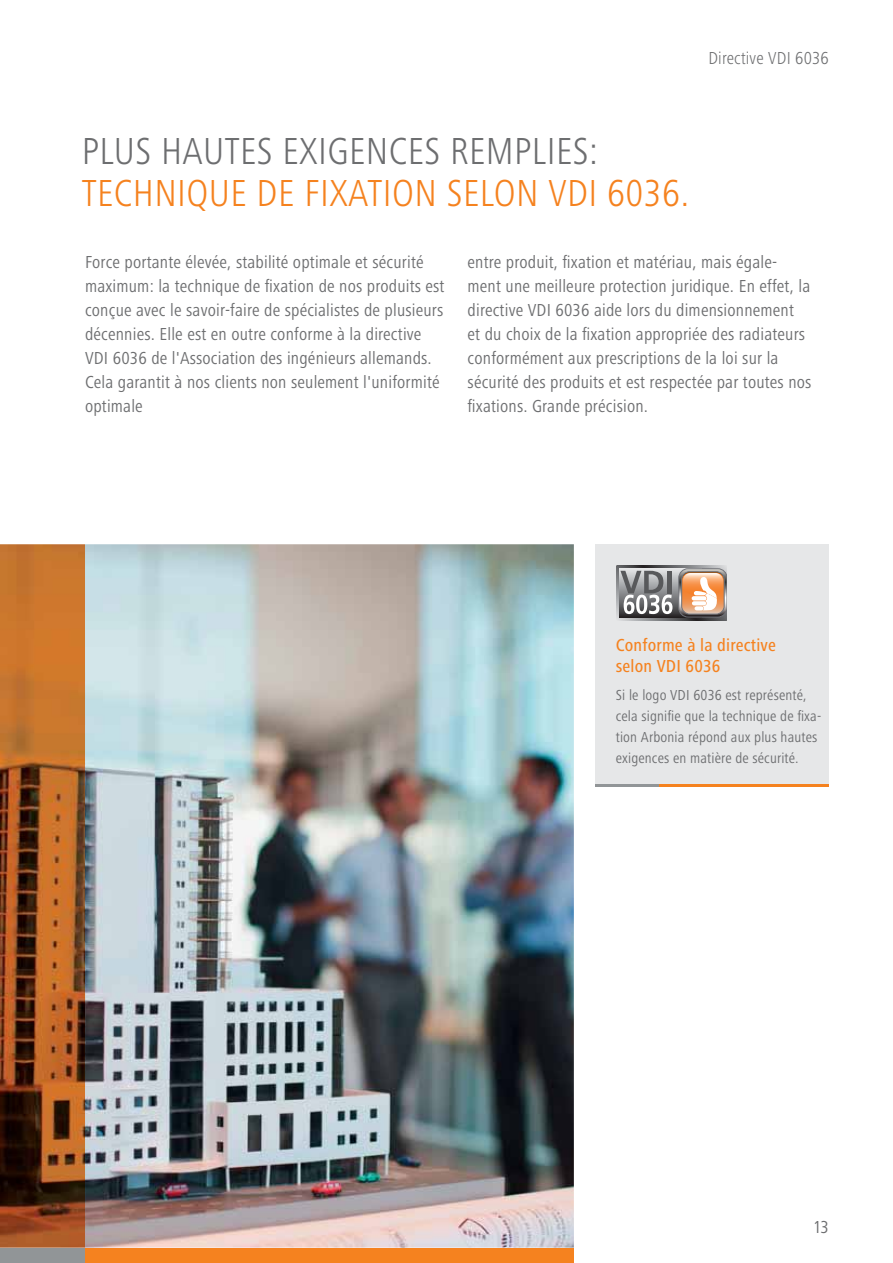
<style>
.page{position:relative;width:893px;height:1263px;background:#fff}
.page>*{position:absolute;margin:0;border:0;box-sizing:border-box;transform-origin:0 0}
.t1{font:300 condensed 39px "Frutiger Next LTW1 G";letter-spacing:.01em;color:#f5821f}
.t2{font:300 condensed 39px "Frutiger Next LTW1 G";letter-spacing:.01em;color:#6d6e70}
.t3{font:condensed 18px/24px "Frutiger Next LTW1 G";letter-spacing:.01em;color:#6d6e70}
.t4{font:500 condensed 18px/21px "Frutiger Next LTW1 G";letter-spacing:.01em;color:#f5821f}
.t5{font:300 condensed 18px "Frutiger Next LTW1 G";letter-spacing:.01em;color:#6d6e70}
.t6{font:condensed 15px/21px "Frutiger Next LTW1 G";letter-spacing:.01em;color:#6d6e70}
</style>
<div class="page">
<img style="left:85px;top:544px;width:489px;height:704px">
<img style="left:0;top:544px;width:85px;height:704px">
<div style="left:0;top:1248px;width:85px;height:15px;background:#919597"></div>
<div style="left:85px;top:1248px;width:489px;height:15px;background:#f5821f"></div>
<div style="left:595px;top:544px;width:234px;height:240px;background:#e6e7e8"></div>
<hr style="left:595px;top:784px;width:234px;height:3px;background:#f5821f">
<hr style="left:595px;top:784px;width:64px;height:3px;background:#919597">
<svg style="left:616px;top:566px;width:111px;height:55px;background:#a8988f"></svg>
<p class="t5" style="left:708px;top:47px;width:122px">Directive VDI 6036</p>
<h1 class="t2" style="left:82px;top:128px;width:518px">PLUS HAUTES EXIGENCES REMPLIES:</h1>
<h1 class="t1" style="left:82px;top:170px;width:609px">TECHNIQUE DE FIXATION SELON VDI 6036.</h1>
<p class="t3" style="left:85px;top:252px;width:361px">Force portante élevée, stabilité optimale et sécurité maximum: la technique de fixation de nos produits est conçue avec le savoir-faire de spécialistes de plusieurs décennies. Elle est en outre conforme à la directive VDI 6036 de l'Association des ingénieurs allemands.<br>Cela garantit à nos clients non seulement l'uniformité optimale</p>
<p class="t3" style="left:468px;top:252px;width:345px">entre produit, fixation et matériau, mais égale&shy;ment une meilleure protection juridique. En effet, la directive VDI 6036 aide lors du dimensionnement<br>et du choix de la fixation appropriée des radiateurs conformément aux prescriptions de la loi sur la sécurité des produits et est respectée par toutes nos fixations. Grande précision.</p>
<p class="t4" style="left:616px;top:636px;width:162px">Conforme à la directive selon VDI 6036</p>
<p class="t6" style="left:616px;top:685px;width:207px">Si le logo VDI 6036 est représenté, cela signifie que la technique de fixa&shy;tion Arbonia répond aux plus hautes exigences en matière de sécurité.</p>
<p class="t3" style="left:813px;top:1216px;width:17px">13</p>
</div>
